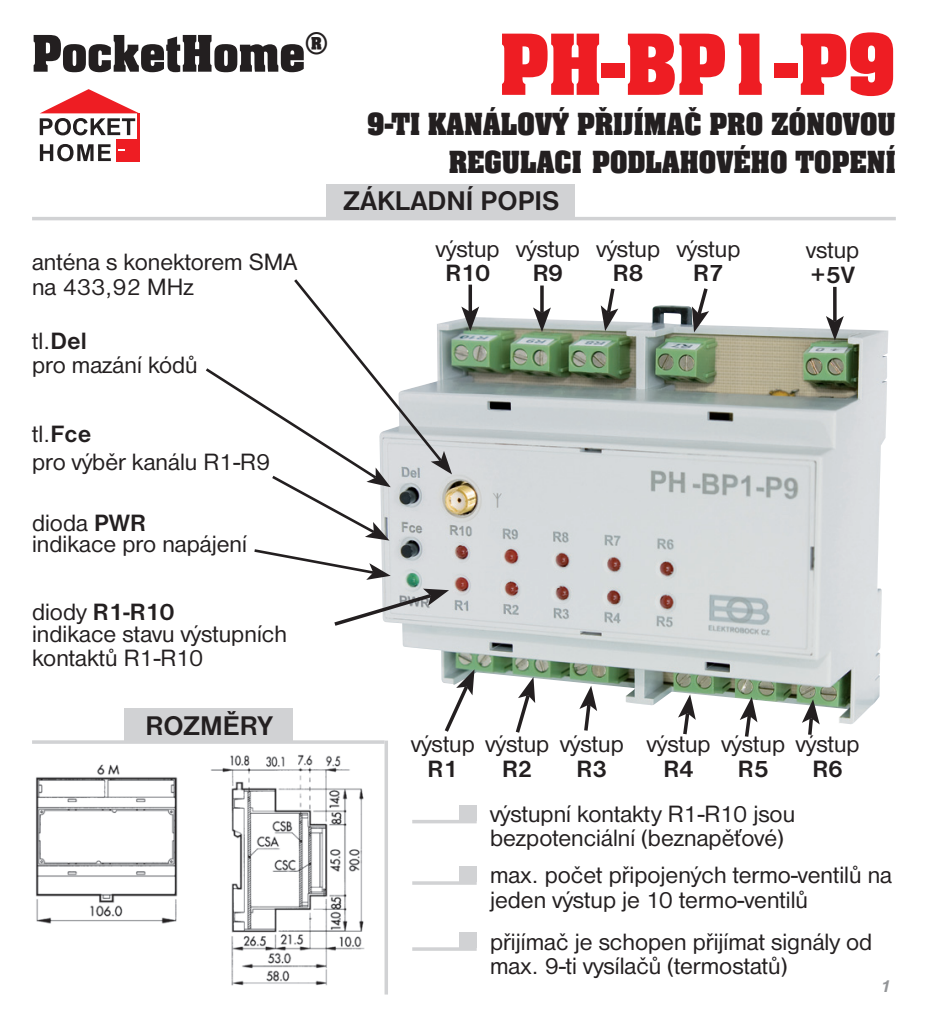
<style>
.page{position:relative;width:925px;height:1025px;background:#fff}
.page>*{position:absolute;margin:0;border:0;box-sizing:border-box;transform-origin:0 0}
.t1{font:700 91.7px "Aachen DEE";color:#ee1d23;scale:.95 1}
.t2{font:700 55.3px "Aachen DEE";color:#231f20;scale:.95 1}
.t3{font:700 32.9px/37.8px "Aachen DEE";color:#231f20;text-align:right;scale:.95 1}
.t4{font:700 31.85px "Aachen DEE";color:#231f20;scale:.95 1}
.t5{font:700 28px "Nimbus Sans DOT";color:#231f20}
.t6{font:24.5px/24.5px "Nimbus Sans DOT";color:#231f20}
.t7{font:700 24.5px "Nimbus Sans DOT";color:#231f20}
.t8{font:italic 700 17.5px "Nimbus Sans DOT";color:#939598}
.s1{font-weight:700}
</style>
<div class="page">
<img style="left:381px;top:305px;width:507px;height:419px">
<svg style="left:40px;top:144px;width:71px;height:17px"></svg>
<svg style="left:40px;top:89px;width:99px;height:46px"></svg>
<hr style="left:137px;top:113px;width:2px;height:48px;background:#ee1d23">
<div style="left:116px;top:139px;width:21px;height:22px;background:#ee1d23"></div>
<svg style="left:118px;top:149px;width:6px;height:2px"></svg>
<hr style="left:32px;top:217px;width:863px;height:3px;background:#d1d2d4">
<svg style="left:206px;top:279px;width:246px;height:262px"></svg>
<svg style="left:254px;top:547px;width:136px;height:33px"></svg>
<svg style="left:334px;top:589px;width:115px;height:39px"></svg>
<svg style="left:468px;top:285px;width:4px;height:22px"></svg>
<svg style="left:461px;top:307px;width:18px;height:24px"></svg>
<hr style="left:540px;top:285px;width:3px;height:28px;background:#231f20">
<svg style="left:533px;top:307px;width:18px;height:25px"></svg>
<svg style="left:600px;top:288px;width:18px;height:43px"></svg>
<svg style="left:691px;top:288px;width:19px;height:44px"></svg>
<svg style="left:832px;top:287px;width:4px;height:29px"></svg>
<svg style="left:825px;top:316px;width:18px;height:25px"></svg>
<svg style="left:678px;top:694px;width:17px;height:41px"></svg>
<svg style="left:579px;top:686px;width:18px;height:45px"></svg>
<svg style="left:513px;top:677px;width:22px;height:56px"></svg>
<svg style="left:441px;top:669px;width:33px;height:63px"></svg>
<svg style="left:739px;top:697px;width:18px;height:40px"></svg>
<svg style="left:801px;top:699px;width:18px;height:36px"></svg>
<img style="left:35px;top:733px;width:330px;height:253px">
<hr style="left:32px;top:740px;width:352px;height:4px;background:#d1d2d4">
<svg style="left:384px;top:740px;width:4px;height:254px"></svg>
<hr style="left:412px;top:820px;width:64px;height:3px;background:#d1d2d4">
<div style="left:458px;top:805px;width:18px;height:15px;background:#d1d2d4"></div>
<svg style="left:412px;top:881px;width:64px;height:4px"></svg>
<div style="left:458px;top:867px;width:18px;height:15px;background:#d1d2d4"></div>
<svg style="left:412px;top:947px;width:64px;height:4px"></svg>
<div style="left:458px;top:933px;width:18px;height:15px;background:#d1d2d4"></div>
<div style="left:326px;top:185px;width:248px;height:33px;background:#d1d2d4"></div>
<div style="left:124px;top:709px;width:168px;height:33px;background:#d1d2d4"></div>
<h3 class="t4" style="left:305px;top:22px;width:26px">®</h3>
<h2 class="t2" style="left:32px;top:17px;width:289px">PocketHome</h2>
<h1 class="t1" style="left:499px;top:5px;width:418px">PH-BP1-P9</h1>
<h3 class="t3" style="left:367px;top:104px;width:557px">9-TI KANÁLOVÝ PØIJÍMAÈ PRO ZÓNOVOU<br>REGULACI PODLAHOVÉHO TOPENÍ</h3>
<p class="t6" style="left:32px;top:252px;width:266px">anténa s konektorem SMA na 433,92 MHz</p>
<p class="t6" style="left:32px;top:330px;width:56px">tl.<span class="s1">Del</span></p>
<p class="t6" style="left:32px;top:355px;width:167px">pro mazání kódů</p>
<p class="t6" style="left:32px;top:423px;width:61px">tl.<span class="s1">Fce</span></p>
<p class="t6" style="left:32px;top:452px;width:240px">pro výběr kanálu R1-R9</p>
<p class="t6" style="left:32px;top:512px;width:115px">dioda <span class="s1">PWR</span></p>
<p class="t6" style="left:32px;top:533px;width:216px">indikace pro napájení</p>
<p class="t6" style="left:32px;top:603px;width:256px;line-height:21.7px">diody <span class="s1">R1-R10<br></span>indikace stavu výstupních</p>
<p class="t6" style="left:32px;top:648px;width:173px">kontaktů R1-R10</p>
<p class="t5" style="left:145px;top:715px;width:129px">ROZMĚRY</p>
<p class="t5" style="left:343px;top:191px;width:218px">ZÁKLADNÍ POPIS</p>
<p class="t6" style="left:436px;top:238px;width:65px">výstup</p>
<p class="t7" style="left:445px;top:264px;width:46px">R10</p>
<p class="t6" style="left:516px;top:238px;width:65px">výstup</p>
<p class="t7" style="left:532px;top:264px;width:32px">R9</p>
<p class="t6" style="left:596px;top:238px;width:65px">výstup</p>
<p class="t7" style="left:613px;top:264px;width:32px">R8</p>
<p class="t6" style="left:676px;top:238px;width:65px">výstup</p>
<p class="t7" style="left:693px;top:264px;width:32px">R7</p>
<p class="t6" style="left:806px;top:239px;width:55px">vstup</p>
<p class="t7" style="left:810px;top:266px;width:46px">+5V</p>
<p class="t6" style="left:411px;top:734px;width:214px">výstup výstup výstup</p>
<p class="t7" style="left:427px;top:760px;width:32px">R1</p>
<p class="t7" style="left:502px;top:760px;width:32px">R2</p>
<p class="t7" style="left:576px;top:760px;width:32px">R3</p>
<p class="t6" style="left:647px;top:734px;width:214px">výstup výstup výstup</p>
<p class="t7" style="left:663px;top:760px;width:32px">R4</p>
<p class="t7" style="left:737px;top:760px;width:32px">R5</p>
<p class="t7" style="left:812px;top:760px;width:32px">R6</p>
<p class="t6" style="left:490px;top:803px;width:306px">výstupní kontakty R1-R10 jsou bezpotenciální (beznapěťové)</p>
<p class="t6" style="left:490px;top:864px;width:403px">max. počet připojených termo-ventilů na jeden výstup je 10 termo-ventilů</p>
<p class="t6" style="left:490px;top:931px;width:384px">přijímač je schopen přijímat signály od max. 9-ti vysílačů (termostatů)</p>
<p class="t8" style="left:879px;top:980px;width:12px">1</p>
</div>
